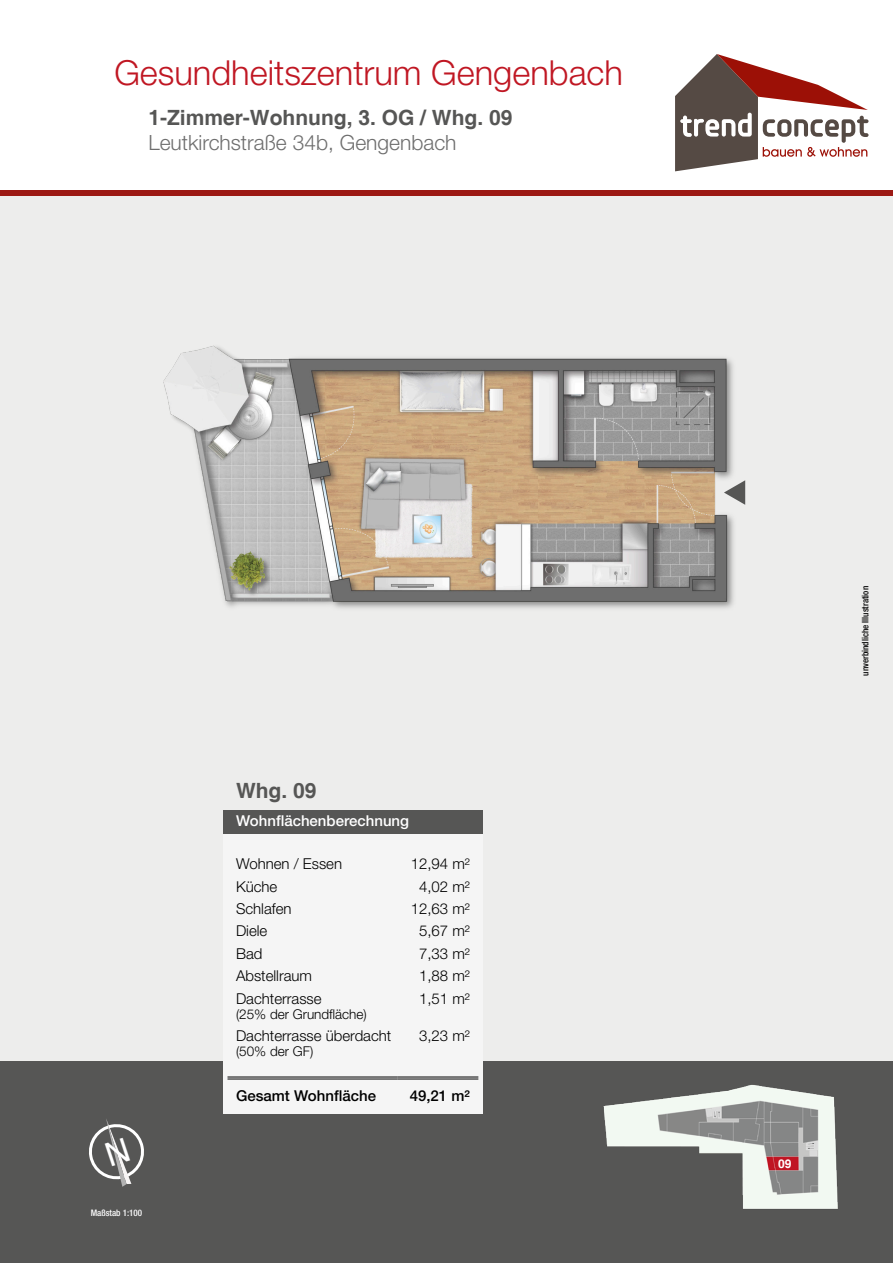
<style>
.page{position:relative;width:893px;height:1263px;background:#fff}
.page>*{position:absolute;margin:0;border:0;box-sizing:border-box;transform-origin:0 0}
.Headline_rot{font:300 34.5px "Helvetica Neue";color:#c01723}
.Sub-head_new{font:700 21px "Helvetica";color:#565655}
.Sub-head_new_light{font:300 21px "Helvetica Neue";color:#6e6e6e}
.Helv-10pt-weiss-link{font:300 15px "Helvetica Neue";color:#000}
.Helv-10pt-weiss-rech{font:300 15px "Helvetica Neue";color:#000}
.Helv-14pt-weiss-groß{font:500 15px "Helvetica Neue";color:#fff}
.gesamtwohnfläche_lin{font:500 15px "Helvetica Neue";color:#000}
.gesamtwohnfläche_rec{font:500 15px "Helvetica Neue";color:#000}
.Helv-10pt-weiss-link-2{font:300 13.5px "Helvetica Neue";color:#000}
.Wohnungzahlen{font:700 12px "Helvetica";color:#fff}
.t1{font:500 condensed 9px "Helvetica Neue";color:#000}
.t2{font:500 condensed 9px "Helvetica Neue";color:#fff}
</style>
<div class="page">
<div style="left:0;top:193px;width:893px;height:1070px;background:#ededec"></div>
<div style="left:0;top:1061px;width:893px;height:202px;background:#565655"></div>
<div style="left:0;top:190px;width:893px;height:6px;background:#9c1914"></div>
<svg style="left:675px;top:54px;width:193px;height:117px"></svg>
<svg style="left:739px;top:480px;width:6px;height:25px"></svg>
<img style="left:163px;top:345px;width:576px;height:264px">
<div style="left:223px;top:814px;width:260px;height:299px;background:#f5f5f5"></div>
<div style="left:223px;top:810px;width:260px;height:24px;background:#565655"></div>
<hr style="left:227px;top:1076px;width:171px;height:1px;background:#000">
<hr style="left:227px;top:1078px;width:171px;height:1px;background:#000">
<hr style="left:398px;top:1076px;width:80px;height:1px;background:#000">
<hr style="left:398px;top:1078px;width:80px;height:1px;background:#000">
<img style="left:603px;top:1084px;width:235px;height:125px">
<svg style="left:89px;top:1119px;width:55px;height:68px"></svg>
<p class="Headline_rot" style="left:114px;top:51px;width:510px">Gesundheitszentrum Gengenbach</p>
<p class="Sub-head_new" style="left:148px;top:104px;width:366px">1-Zimmer-Wohnung, 3. OG / Whg. 09</p>
<p class="Sub-head_new_light" style="left:148px;top:129px;width:310px">Leutkirchstraße 34b, Gengenbach</p>
<p class="t2" style="left:91px;top:1207px;width:53px">Maßstab 1:100</p>
<p class="Sub-head_new" style="left:236px;top:778px;width:82px">Whg. 09</p>
<p class="Helv-14pt-weiss-groß" style="left:236px;top:812px;width:175px">Wohnflächenberechnung</p>
<p class="Helv-10pt-weiss-link" style="left:236px;top:854px;width:108px">Wohnen / Essen</p>
<p class="Helv-10pt-weiss-rech" style="left:411px;top:854px;width:61px">12,94 m²</p>
<p class="Helv-10pt-weiss-link" style="left:236px;top:877px;width:43px">Küche</p>
<p class="Helv-10pt-weiss-rech" style="left:419px;top:877px;width:52px">4,02 m²</p>
<p class="Helv-10pt-weiss-link" style="left:236px;top:899px;width:57px">Schlafen</p>
<p class="Helv-10pt-weiss-rech" style="left:411px;top:899px;width:61px">12,63 m²</p>
<p class="Helv-10pt-weiss-link" style="left:236px;top:922px;width:33px">Diele</p>
<p class="Helv-10pt-weiss-rech" style="left:419px;top:922px;width:52px">5,67 m²</p>
<p class="Helv-10pt-weiss-link" style="left:236px;top:944px;width:28px">Bad</p>
<p class="Helv-10pt-weiss-rech" style="left:419px;top:944px;width:52px">7,33 m²</p>
<p class="Helv-10pt-weiss-link" style="left:236px;top:967px;width:78px">Abstellraum</p>
<p class="Helv-10pt-weiss-rech" style="left:419px;top:967px;width:52px">1,88 m²</p>
<p class="Helv-10pt-weiss-link" style="left:236px;top:989px;width:87px">Dachterrasse</p>
<p class="Helv-10pt-weiss-link-2" style="left:236px;top:1005px;width:132px">(25% der Grundfläche)</p>
<p class="Helv-10pt-weiss-rech" style="left:419px;top:989px;width:52px">1,51 m²</p>
<p class="Helv-10pt-weiss-link" style="left:236px;top:1026px;width:157px">Dachterrasse überdacht</p>
<p class="Helv-10pt-weiss-link-2" style="left:236px;top:1043px;width:79px">(50% der GF)</p>
<p class="Helv-10pt-weiss-rech" style="left:419px;top:1026px;width:52px">3,23 m²</p>
<p class="gesamtwohnfläche_lin" style="left:236px;top:1086px;width:142px">Gesamt Wohnfläche</p>
<p class="gesamtwohnfläche_rec" style="left:410px;top:1086px;width:62px">49,21 m²</p>
<p class="t1" style="left:860px;top:676px;width:91px;rotate:-90deg">unverbindliche Illustration</p>
<p class="Wohnungzahlen" style="left:778px;top:1156px;width:15px">09</p>
</div>
